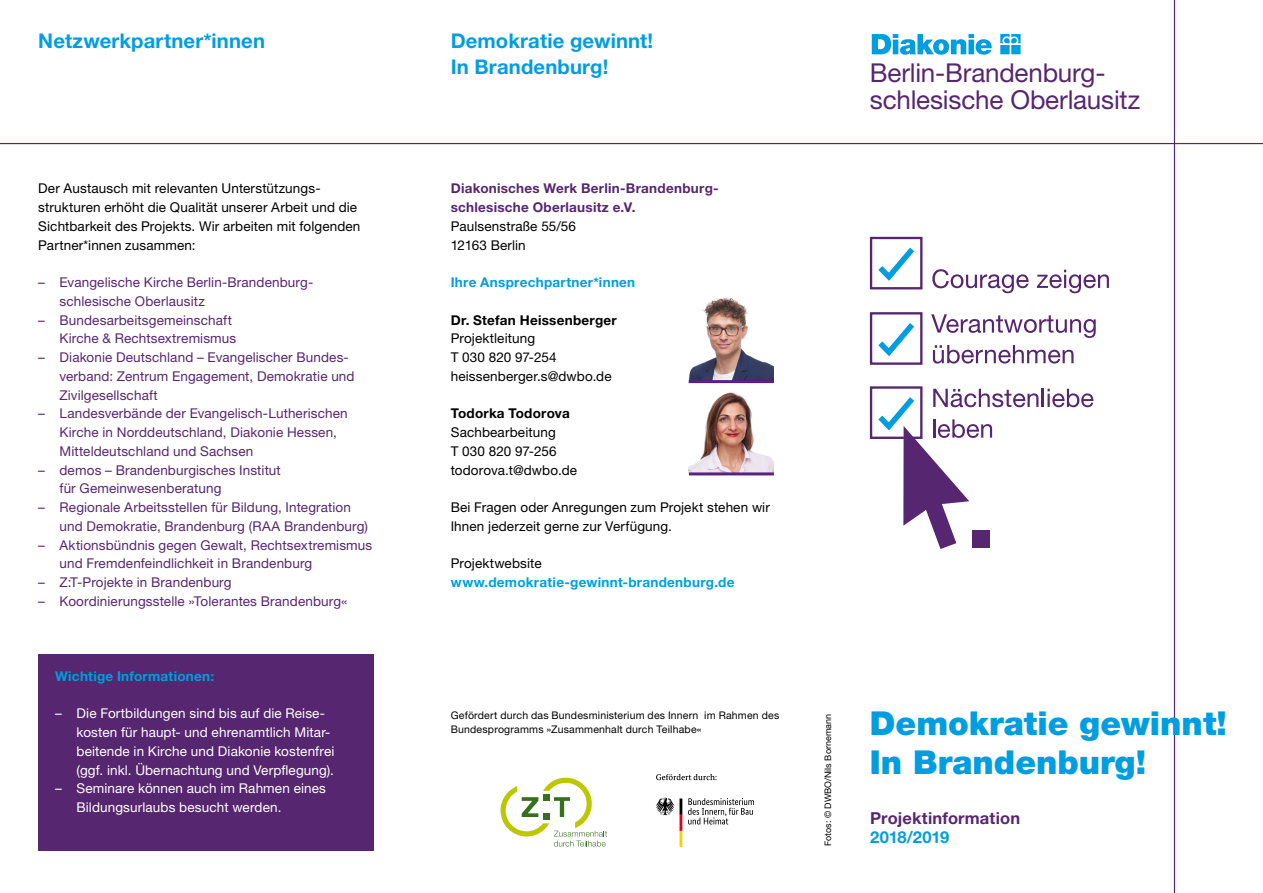
<style>
.page{position:relative;width:1263px;height:893px;background:#fff}
.page>*{position:absolute;margin:0;border:0;box-sizing:border-box;transform-origin:0 0}
.t1{font:900 33px/39px "Helvetica Neue LT Pro";color:#009ee0}
.t2{font:26.1px/27px "Helvetica Neue LT Pro";letter-spacing:-.01em;color:#572670}
.t3{font:700 20.25px/25.5px "Helvetica Neue LT Pro";letter-spacing:.005em;color:#009ee0}
.t4{font:700 16.5px "Helvetica Neue LT Pro";letter-spacing:.01em;color:#572670}
.t5{font:700 16.5px "Helvetica Neue LT Pro";letter-spacing:-.01em;color:#009ee0}
.t6{font:13.5px/18.8px "Helvetica Neue LT Pro";letter-spacing:.01em;color:#572670}
.t7{font:13.5px/18.8px "Helvetica Neue LT Pro";letter-spacing:.01em;color:#000}
.t8{font:13.5px/18.8px "Helvetica Neue LT Pro";letter-spacing:.01em;color:#fff}
.t9{font:700 13.5px "Helvetica Neue LT Pro";letter-spacing:.02em;color:#009ee0}
.t10{font:700 13.5px/18.8px "Helvetica Neue LT Pro";letter-spacing:.02em;color:#572670}
.t11{font:700 13.5px "Helvetica Neue LT Pro";letter-spacing:.02em;color:#000}
.t12{font:10.5px/13.5px "Helvetica Neue LT Pro";letter-spacing:.02em;color:#000}
.t13{font:9px "Helvetica Neue LT Pro";color:#000}
</style>
<div class="page">
<hr style="left:0;top:143px;width:1263px;height:1px;background:#572670">
<hr style="left:1174px;top:0;width:1px;height:893px;background:#572670">
<svg style="left:872px;top:34px;width:148px;height:21px"></svg>
<svg style="left:500px;top:778px;width:107px;height:69px"></svg>
<svg style="left:656px;top:774px;width:60px;height:6px"></svg>
<svg style="left:688px;top:798px;width:66px;height:26px"></svg>
<svg style="left:656px;top:798px;width:26px;height:49px"></svg>
<div style="left:870px;top:237px;width:52px;height:52px;border:2px solid #572670"></div>
<div style="left:870px;top:312px;width:52px;height:53px;border:2px solid #572670"></div>
<div style="left:870px;top:386px;width:52px;height:53px;border:2px solid #572670"></div>
<svg style="left:872px;top:242px;width:48px;height:43px"></svg>
<svg style="left:872px;top:317px;width:48px;height:43px"></svg>
<svg style="left:932px;top:269px;width:97px;height:24px"></svg>
<svg style="left:1037px;top:270px;width:72px;height:23px"></svg>
<svg style="left:872px;top:389px;width:221px;height:160px"></svg>
<svg style="left:931px;top:314px;width:165px;height:24px"></svg>
<svg style="left:933px;top:345px;width:140px;height:19px"></svg>
<img style="left:689px;top:392px;width:85px;height:80px">
<hr style="left:689px;top:472px;width:85px;height:3px;background:#572381">
<div style="left:38px;top:654px;width:336px;height:196px;background:#572670"></div>
<img style="left:689px;top:297px;width:85px;height:83px">
<hr style="left:689px;top:380px;width:85px;height:3px;background:#572381">
<h3 class="t3" style="left:38px;top:28px;width:228px">Netzwerkpartner*innen</h3>
<p class="t7" style="left:38px;top:179px;width:324px">Der Austausch mit relevanten Unterstützungs&shy;strukturen erhöht die Qualität unserer Arbeit und die Sichtbarkeit des Projekts. Wir arbeiten mit folgenden Partner*innen zusammen:</p>
<p class="t6" style="left:60px;top:273px;width:255px;text-indent:-21px">– Evangelische Kirche Berlin-Brandenburg&shy;schlesische Oberlausitz</p>
<p class="t6" style="left:60px;top:310px;width:178px;text-indent:-21px">– Bundesarbeitsgemeinschaft<br>Kirche &amp; Rechtsextremismus</p>
<p class="t6" style="left:60px;top:348px;width:297px;text-indent:-21px">– Diakonie Deutschland – Evangelischer Bundes&shy;verband: Zentrum Engagement, Demokratie und<br>Zivilgesellschaft</p>
<p class="t6" style="left:60px;top:404px;width:290px;text-indent:-21px">– Landesverbände der Evangelisch-Lutherischen<br>Kirche in Norddeutschland, Diakonie Hessen,<br>Mitteldeutschland und Sachsen</p>
<p class="t6" style="left:60px;top:460px;width:223px;text-indent:-21px">– demos – Brandenburgisches Institut für Gemeinwesenberatung</p>
<p class="t6" style="left:60px;top:498px;width:310px;text-indent:-21px">– Regionale Arbeitsstellen für Bildung, Integration und Demokratie, Brandenburg (RAA Brandenburg)</p>
<p class="t6" style="left:60px;top:535px;width:314px;text-indent:-21px">– Aktionsbündnis gegen Gewalt, Rechtsextremismus und Fremdenfeindlichkeit in Brandenburg</p>
<p class="t6" style="left:38px;top:573px;width:195px">– Z:T-Projekte in Brandenburg</p>
<p class="t6" style="left:38px;top:591px;width:311px">– Koordinierungsstelle »Tolerantes Brandenburg«</p>
<p class="t9" style="left:55px;top:667px;width:160px">Wichtige Informationen:</p>
<p class="t8" style="left:77px;top:704px;width:259px;text-indent:-21px">– Die Fortbildungen sind bis auf die Reise&shy;kosten für haupt- und ehrenamtlich Mitar&shy;beitende in Kirche und Diakonie kostenfrei (ggf. inkl. Übernachtung und Verpflegung).</p>
<p class="t8" style="left:77px;top:779px;width:251px;text-indent:-21px">– Seminare können auch im Rahmen eines<br>Bildungsurlaubs besucht werden.</p>
<h3 class="t3" style="left:451px;top:28px;width:204px">Demokratie gewinnt!<br>In Brandenburg!</h3>
<p class="t10" style="left:451px;top:179px;width:269px">Diakonisches Werk Berlin-Brandenburg&shy;schlesische Oberlausitz e.V.</p>
<p class="t7" style="left:451px;top:216px;width:127px">Paulsenstraße 55/56<br>12163 Berlin</p>
<p class="t9" style="left:451px;top:274px;width:186px">Ihre Ansprechpartner*innen</p>
<p class="t11" style="left:451px;top:311px;width:168px">Dr. Stefan Heissenberger</p>
<p class="t7" style="left:451px;top:329px;width:162px">Projektleitung<br>T 030 820 97-254 heissenberger.s@dwbo.de</p>
<p class="t11" style="left:451px;top:405px;width:121px">Todorka Todorova</p>
<p class="t7" style="left:451px;top:423px;width:128px">Sachbearbeitung<br>T 030 820 97-256 todorova.t@dwbo.de</p>
<p class="t7" style="left:451px;top:498px;width:321px">Bei Fragen oder Anregungen zum Projekt stehen wir<br>Ihnen jederzeit gerne zur Verfügung.</p>
<p class="t7" style="left:451px;top:554px;width:92px">Projektwebsite</p>
<p class="t9" style="left:451px;top:574px;width:285px">www.demokratie-gewinnt-brandenburg.de</p>
<h2 class="t2" style="left:870px;top:58px;width:272px">Berlin-Brandenburg&shy;schlesische Oberlausitz</h2>
<p class="t12" style="left:451px;top:708px;width:330px">Gefördert durch das Bundesministerium des Innern im Rahmen des<br>Bundesprogramms »Zusammenhalt durch Teilhabe«</p>
<p class="t13" style="left:822px;top:846px;width:134px;rotate:-90deg">Fotos: © DWBO/Nils Bornemann</p>
<h1 class="t1" style="left:870px;top:704px;width:358px">Demokratie gewinnt!<br>In Brandenburg!</h1>
<p class="t4" style="left:870px;top:808px;width:151px">Projektinformation</p>
<p class="t5" style="left:870px;top:827px;width:81px">2018/2019</p>
</div>
